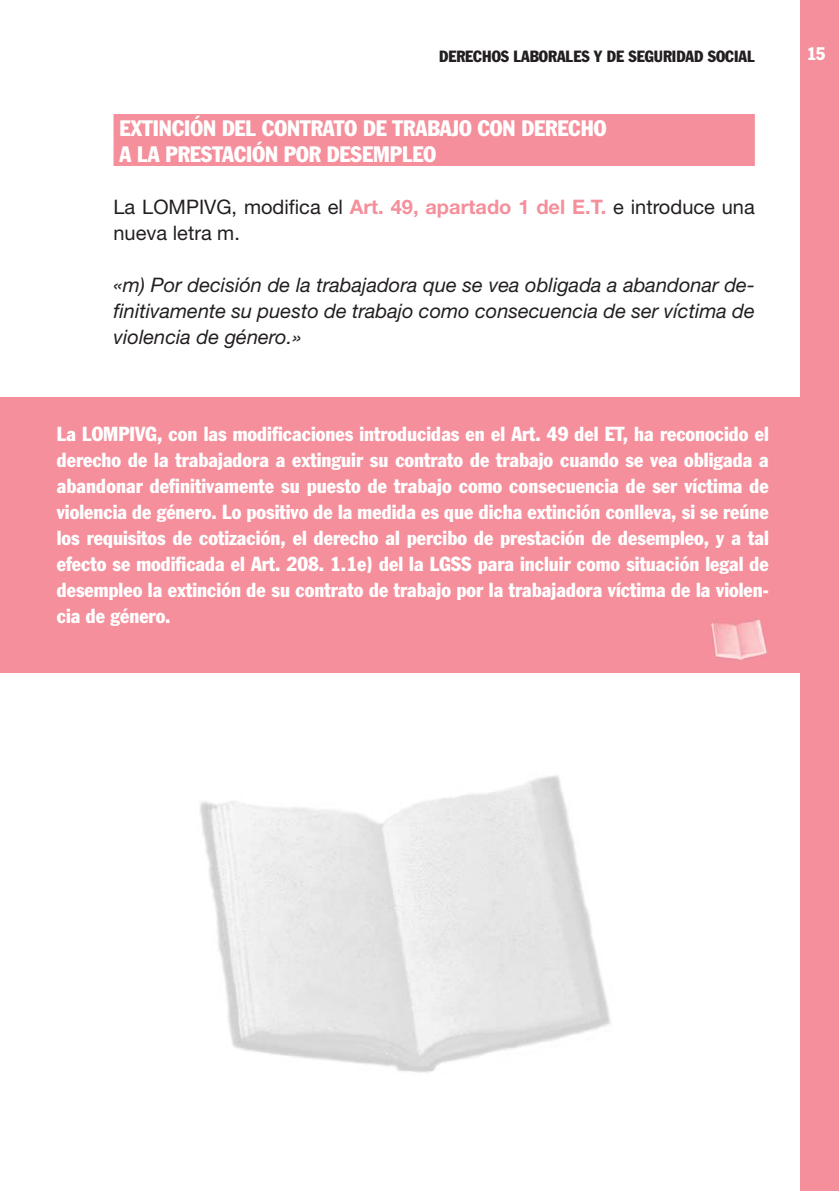
<style>
.page{position:relative;width:840px;height:1191px;background:#fff}
.page>*{position:absolute;margin:0;border:0;box-sizing:border-box;transform-origin:0 0}
.t1{font:condensed 22px/26px "Franklin Gothic";color:#fff}
.t2{font:condensed 20px/26px "Franklin Gothic";color:#fff;text-align:justify}
.t3{font:italic 20px/26px "Helvetica Neue";color:#231f20;text-align:justify}
.t4{font:20px/26px "Helvetica Neue";color:#231f20}
.t5{font:condensed 18px "Franklin Gothic";color:#fff}
.t6{font:condensed 16px "Franklin Gothic";color:#231f20}
.s1{font-weight:700;color:#f58f9b}
</style>
<div class="page">
<div style="left:1px;top:397px;width:837px;height:276px;background:#f58f9b"></div>
<div style="left:800px;top:1px;width:38px;height:1190px;background:#f58f9b"></div>
<div style="left:113px;top:114px;width:641px;height:26px;background:#f58f9b"></div>
<div style="left:113px;top:140px;width:641px;height:26px;background:#f58f9b"></div>
<img style="left:711px;top:619px;width:55px;height:40px">
<img style="left:200px;top:775px;width:411px;height:298px">
<p class="t6" style="left:439px;top:50px;width:317px">DERECHOS LABORALES Y DE SEGURIDAD SOCIAL</p>
<p class="t5" style="left:806px;top:47px;width:20px">15</p>
<p class="t1" style="left:119px;top:117px;width:488px">EXTINCIÓN DEL CONTRATO DE TRABAJO CON DERECHO<br>A LA PRESTACIÓN POR DESEMPLEO</p>
<p class="t4" style="left:113px;top:196px;width:642px">La LOMPIVG, modifica el <span class="s1">Art. 49, apartado 1 del E.T.</span> e introduce una nueva letra m.</p>
<p class="t3" style="left:113px;top:274px;width:642px">«m) Por decisión de la trabajadora que se vea obligada a abandonar de&shy;finitivamente su puesto de trabajo como consecuencia de ser víctima de violencia de género.»</p>
<p class="t2" style="left:57px;top:422px;width:713px">La LOMPIVG, con las modificaciones introducidas en el Art. 49 del ET, ha reconocido el derecho de la trabajadora a extinguir su contrato de trabajo cuando se vea obligada a abandonar definitivamente su puesto de trabajo como consecuencia de ser víctima de violencia de género. Lo positivo de la medida es que dicha extinción conlleva, si se reúne los requisitos de cotización, el derecho al percibo de prestación de desempleo, y a tal efecto se modificada el Art. 208. 1.1e) del la LGSS para incluir como situación legal de desempleo la extinción de su contrato de trabajo por la trabajadora víctima de la violen&shy;cia de género.</p>
</div>
